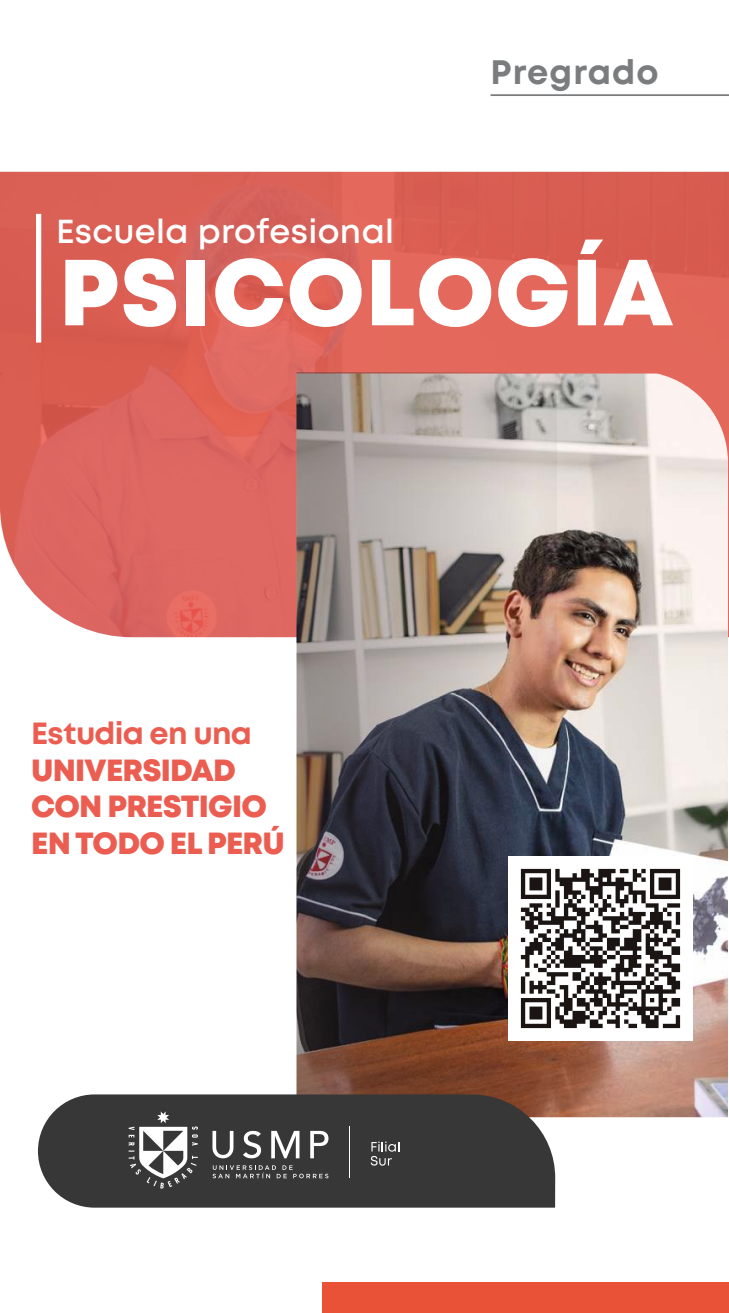
<style>
.page{position:relative;width:729px;height:1313px;background:#fff}
.page>*{position:absolute;margin:0;border:0;box-sizing:border-box;transform-origin:0 0}
.t1{font:800 93.45px "Mont";letter-spacing:.01em;color:#fff}
.t2{font:700 33.95px "Mont";letter-spacing:.03em;color:#7a7c7e}
.t3{font:600 33.25px "Mont";letter-spacing:.01em;color:#fff}
.t4{font:800 30.62px/36.4px "Mont";letter-spacing:-.025em;color:#eb5d50}
.t5{font:700 30.62px "Mont";letter-spacing:-.025em;color:#eb5d50}
</style>
<div class="page">
<img style="left:0;top:171px;width:729px;height:466px">
<div style="left:36px;top:214px;width:5px;height:128px;background:#fff"></div>
<img style="left:557px;top:373px;width:171px;height:743px">
<img style="left:296px;top:372px;width:261px;height:744px">
<div style="left:322px;top:1281px;width:407px;height:31px;background:#e95236"></div>
<svg style="left:38px;top:1094px;width:517px;height:113px;background:#423f40"></svg>
<hr style="left:349px;top:1126px;width:1px;height:51px;background:#fff">
<svg style="left:212px;top:1164px;width:116px;height:13px;background:#535253"></svg>
<svg style="left:212px;top:1130px;width:21px;height:28px"></svg>
<svg style="left:243px;top:1130px;width:18px;height:28px"></svg>
<svg style="left:271px;top:1130px;width:28px;height:28px"></svg>
<svg style="left:310px;top:1130px;width:18px;height:28px"></svg>
<svg style="left:129px;top:1111px;width:69px;height:77px"></svg>
<svg style="left:371px;top:1141px;width:28px;height:24px"></svg>
<hr style="left:490px;top:94px;width:239px;height:2px;background:#7a7c7e">
<img style="left:508px;top:856px;width:184px;height:184px">
<p class="t2" style="left:490px;top:58px;width:169px">Pregrado</p>
<p class="t3" style="left:56px;top:212px;width:339px">Escuela profesional</p>
<h1 class="t1" style="left:59px;top:239px;width:615px">PSICOLOGÕA</h1>
<p class="t5" style="left:31px;top:713px;width:222px">Estudia en una</p>
<p class="t4" style="left:31px;top:751px;width:255px">UNIVERSIDAD<br>CON PRESTIGIO<br>EN TODO EL PER⁄</p>
</div>
